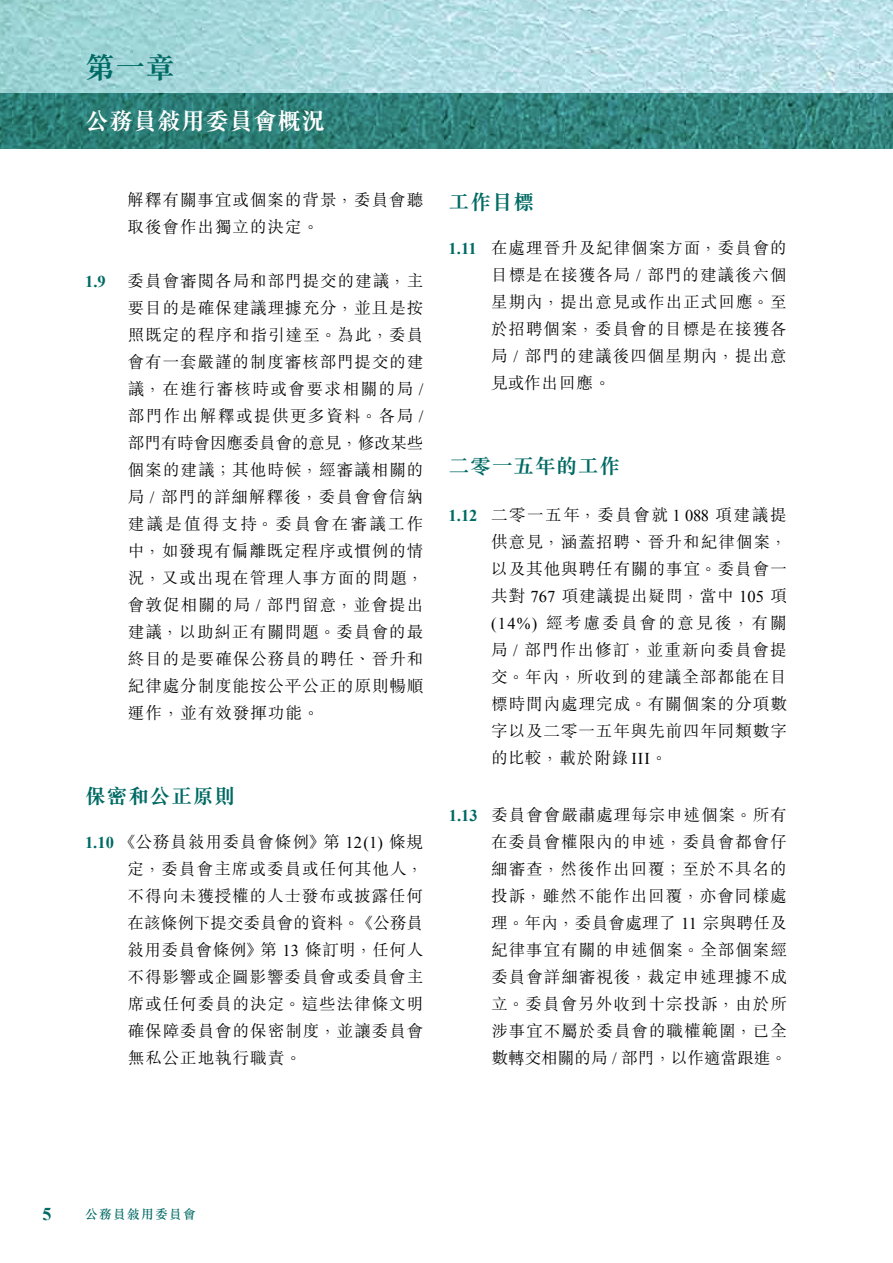
<style>
.page{position:relative;width:893px;height:1263px;background:#fff}
.page>*{position:absolute;margin:0;border:0;box-sizing:border-box;transform-origin:0 0}
.t1{font:700 30px "M Sung HK";color:#006a64}
.t2{font:700 24px "M Sung HK";color:#fff}
.t3{font:700 21px "M Sung HK";letter-spacing:.025em;color:#006a64}
.t4{font:700 18px "Times New Roman";color:#006a64}
.t5{font:300 16.5px/27px "M Sung HK";letter-spacing:.06em;color:#000;text-align:justify}
.t6{font:700 16.5px "Times New Roman";color:#006a64}
.t7{font:500 12.75px "M Sung HK";letter-spacing:.1em;color:#006a64}
.s1{font-family:"Times New Roman";font-weight:400}
.s2{font-family:"Times New Roman";font-weight:700;color:#006a64}
</style>
<div class="page">
<img style="left:0;top:0;width:893px;height:94px">
<img style="left:0;top:94px;width:893px;height:55px">
<h1 class="t1" style="left:85px;top:53px;width:91px">第一章</h1>
<h2 class="t2" style="left:85px;top:109px;width:241px">公務員敍用委員會概況</h2>
<p class="t5" style="left:128px;top:185px;width:297px">解釋有關事宜或個案的背景，委員會聽取後會作出獨立的決定。</p>
<p class="t6" style="left:85px;top:270px;width:22px">1.9</p>
<p class="t5" style="left:128px;top:266px;width:297px">委員會審閱各局和部門提交的建議，主要目的是確保建議理據充分，並且是按照既定的程序和指引達至。為此，委員會有一套嚴謹的制度審核部門提交的建議，在進行審核時或會要求相關的局 <span class="s1">/</span>部門作出解釋或提供更多資料。各局 <span class="s1">/</span>部門有時會因應委員會的意見，修改某些個案的建議；其他時候，經審議相關的局 <span class="s1">/</span> 部門的詳細解釋後，委員會會信納建議是值得支持。委員會在審議工作中，如發現有偏離既定程序或慣例的情況，又或出現在管理人事方面的問題，會敦促相關的局 <span class="s1">/</span> 部門留意，並會提出建議，以助糾正有關問題。委員會的最終目的是要確保公務員的聘任、晉升和紀律處分制度能按公平公正的原則暢順運作，並有效發揮功能。</p>
<p class="t3" style="left:85px;top:786px;width:152px">保密和公正原則</p>
<p class="t5" style="left:128px;top:827px;width:297px;text-indent:-43px"><span class="s2">1.10</span> 《公務員敍用委員會條例》第 <span class="s1">12(1)</span> 條規定，委員會主席或委員或任何其他人，不得向未獲授權的人士發布或披露任何在該條例下提交委員會的資料。《公務員敍用委員會條例》第 <span class="s1">13</span> 條訂明，任何人不得影響或企圖影響委員會或委員會主席或任何委員的決定。這些法律條文明確保障委員會的保密制度，並讓委員會無私公正地執行職責。</p>
<p class="t3" style="left:449px;top:192px;width:87px">工作目標</p>
<p class="t5" style="left:491px;top:233px;width:297px;text-indent:-42px"><span class="s2">1.11</span> 在處理晉升及紀律個案方面，委員會的目標是在接獲各局 <span class="s1">/</span> 部門的建議後六個星期內，提出意見或作出正式回應。至於招聘個案，委員會的目標是在接獲各局 <span class="s1">/</span> 部門的建議後四個星期內，提出意見或作出回應。</p>
<p class="t3" style="left:449px;top:456px;width:173px">二零一五年的工作</p>
<p class="t5" style="left:491px;top:500px;width:297px;text-indent:-43px"><span class="s2">1.12</span> 二零一五年，委員會就 <span class="s1">1 088</span> 項建議提供意見，涵蓋招聘、晉升和紀律個案，以及其他與聘任有關的事宜。委員會一共對 <span class="s1">767</span> 項建議提出疑問，當中 <span class="s1">105</span> 項<span class="s1">(14%)</span> 經考慮委員會的意見後，有關局 <span class="s1">/</span> 部門作出修訂，並重新向委員會提交。年內，所收到的建議全部都能在目標時間內處理完成。有關個案的分項數字以及二零一五年與先前四年同類數字的比較，載於附錄 <span class="s1">III</span>。</p>
<p class="t5" style="left:491px;top:800px;width:297px;text-indent:-42px"><span class="s2">1.13</span> 委員會會嚴肅處理每宗申述個案。所有在委員會權限內的申述，委員會都會仔細審查，然後作出回覆；至於不具名的投訴，雖然不能作出回覆，亦會同樣處理。年內，委員會處理了 <span class="s1">11</span> 宗與聘任及紀律事宜有關的申述個案。全部個案經委員會詳細審視後，裁定申述理據不成立。委員會另外收到十宗投訴，由於所涉事宜不屬於委員會的職權範圍，已全數轉交相關的局 <span class="s1">/</span> 部門，以作適當跟進。</p>
<p class="t4" style="left:43px;top:1202px;width:10px">5</p>
<p class="t7" style="left:85px;top:1206px;width:112px">公務員敍用委員會</p>
</div>
